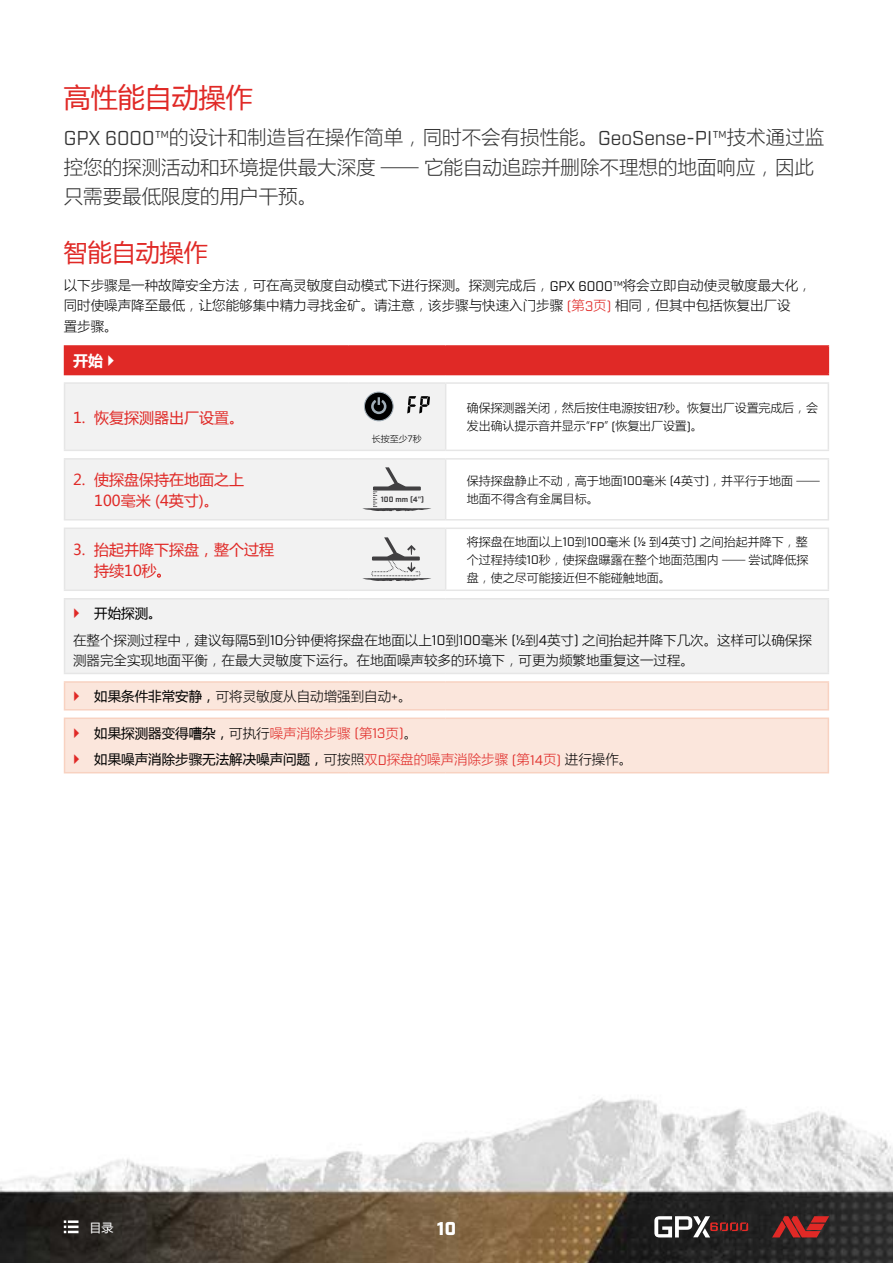
<style>
.page{position:relative;width:893px;height:1263px;background:#fff}
.page>*{position:absolute;margin:0;border:0;box-sizing:border-box;transform-origin:0 0}
.t1{font:27px "Microsoft Ya Hei";color:#e02926}
.t2{font:24px "Microsoft Ya Hei";color:#e02926}
.t3{font:300 19.5px/29.2px "Microsoft Ya Hei";color:#333}
.t4{font:900 18px "Industry";color:#fff}
.t5{font:15px/21px "Microsoft Ya Hei";color:#e02926;text-align:center}
.t6{font:700 15px "Microsoft Ya Hei";color:#fff}
.t7{font:300 13.5px/20.2px "Microsoft Ya Hei";color:#000}
.t8{font:13.5px/26.5px "Microsoft Ya Hei";color:#000}
.t9{font:300 12px/18px "Microsoft Ya Hei";color:#000}
.t10{font:12px "Microsoft Ya Hei";color:#fff}
.t11{font:300 9px "Microsoft Ya Hei";color:#000}
.t12{font:700 7.5px "Industry";color:#414042}
.s1{font-family:"Industry";font-weight:400}
.s2{font-family:"Industry";font-weight:400;color:#e02926}
.s3{color:#e02926}
.s4{font-weight:400}
.s5{font-weight:300}
.s6{font-weight:300;color:#e02926}
.s7{font-family:"Industry";color:#e02926}
</style>
<div class="page">
<img style="left:0;top:345px;width:893px;height:918px">
<svg style="left:64px;top:1220px;width:15px;height:13px"></svg>
<svg style="left:654px;top:1216px;width:94px;height:21px"></svg>
<svg style="left:772px;top:1216px;width:57px;height:21px"></svg>
<div style="left:65px;top:346px;width:763px;height:29px;background:#e02926"></div>
<svg style="left:65px;top:384px;width:381px;height:205px;fill:#f2f2f2"></svg>
<svg style="left:446px;top:384px;width:382px;height:205px"></svg>
<div style="left:65px;top:599px;width:763px;height:74px;background:#f2f2f2"></div>
<svg style="left:65px;top:683px;width:763px;height:89px;background:#fbe7de"></svg>
<hr style="left:64px;top:599px;width:1px;height:74px;background:#e6e6e6">
<svg style="left:64px;top:683px;width:1px;height:26px"></svg>
<svg style="left:828px;top:683px;width:1px;height:26px"></svg>
<hr style="left:64px;top:709px;width:284px;height:1px;background:#f8d2c1">
<hr style="left:348px;top:709px;width:98px;height:1px;background:#f8d2c1">
<hr style="left:446px;top:709px;width:383px;height:1px;background:#f8d2c1">
<hr style="left:64px;top:719px;width:1px;height:53px;background:#f8d2c1">
<hr style="left:828px;top:719px;width:1px;height:53px;background:#f8d2c1">
<hr style="left:64px;top:772px;width:284px;height:1px;background:#f8d2c1">
<hr style="left:348px;top:772px;width:98px;height:1px;background:#f8d2c1">
<hr style="left:446px;top:772px;width:383px;height:1px;background:#f8d2c1">
<hr style="left:64px;top:374px;width:284px;height:1px;background:#e02926">
<hr style="left:446px;top:374px;width:383px;height:1px;background:#e02926">
<hr style="left:348px;top:527px;width:98px;height:2px;background:#e6e6e6">
<hr style="left:348px;top:589px;width:98px;height:2px;background:#e6e6e6">
<hr style="left:445px;top:529px;width:1px;height:60px;background:#e6e6e6">
<hr style="left:64px;top:382px;width:284px;height:2px;background:#e6e6e6">
<hr style="left:64px;top:384px;width:1px;height:66px;background:#e6e6e6">
<hr style="left:64px;top:450px;width:284px;height:1px;background:#e6e6e6">
<hr style="left:64px;top:519px;width:284px;height:1px;background:#e6e6e6">
<hr style="left:64px;top:458px;width:284px;height:2px;background:#e6e6e6">
<hr style="left:64px;top:460px;width:1px;height:59px;background:#e6e6e6">
<hr style="left:64px;top:527px;width:284px;height:2px;background:#e6e6e6">
<hr style="left:64px;top:529px;width:1px;height:60px;background:#e6e6e6">
<hr style="left:64px;top:589px;width:284px;height:2px;background:#e6e6e6">
<hr style="left:64px;top:598px;width:284px;height:1px;background:#e6e6e6">
<hr style="left:348px;top:598px;width:98px;height:1px;background:#e6e6e6">
<hr style="left:446px;top:598px;width:383px;height:1px;background:#e6e6e6">
<hr style="left:828px;top:599px;width:1px;height:74px;background:#e6e6e6">
<hr style="left:64px;top:673px;width:284px;height:1px;background:#e6e6e6">
<hr style="left:348px;top:673px;width:98px;height:1px;background:#e6e6e6">
<hr style="left:446px;top:673px;width:383px;height:1px;background:#e6e6e6">
<hr style="left:348px;top:382px;width:98px;height:2px;background:#e6e6e6">
<hr style="left:445px;top:384px;width:1px;height:66px;background:#e6e6e6">
<hr style="left:348px;top:450px;width:98px;height:1px;background:#e6e6e6">
<hr style="left:348px;top:519px;width:98px;height:1px;background:#e6e6e6">
<hr style="left:446px;top:382px;width:383px;height:2px;background:#e6e6e6">
<hr style="left:828px;top:384px;width:1px;height:66px;background:#e6e6e6">
<hr style="left:446px;top:450px;width:383px;height:1px;background:#e6e6e6">
<hr style="left:348px;top:458px;width:98px;height:2px;background:#e6e6e6">
<hr style="left:446px;top:458px;width:383px;height:2px;background:#e6e6e6">
<hr style="left:445px;top:460px;width:1px;height:59px;background:#e6e6e6">
<hr style="left:828px;top:460px;width:1px;height:59px;background:#e6e6e6">
<hr style="left:446px;top:519px;width:383px;height:1px;background:#e6e6e6">
<hr style="left:446px;top:527px;width:383px;height:2px;background:#e6e6e6">
<hr style="left:828px;top:529px;width:1px;height:60px;background:#e6e6e6">
<hr style="left:446px;top:589px;width:383px;height:2px;background:#e6e6e6">
<hr style="left:64px;top:681px;width:284px;height:2px;background:#f8d2c1">
<hr style="left:348px;top:681px;width:98px;height:2px;background:#f8d2c1">
<hr style="left:446px;top:681px;width:383px;height:2px;background:#f8d2c1">
<hr style="left:64px;top:717px;width:284px;height:2px;background:#f8d2c1">
<hr style="left:348px;top:717px;width:98px;height:2px;background:#f8d2c1">
<hr style="left:446px;top:717px;width:383px;height:2px;background:#f8d2c1">
<hr style="left:64px;top:345px;width:284px;height:2px;background:#e02926">
<svg style="left:64px;top:347px;width:1px;height:27px"></svg>
<hr style="left:348px;top:345px;width:98px;height:2px;background:#e02926">
<hr style="left:446px;top:345px;width:383px;height:2px;background:#e02926">
<svg style="left:828px;top:347px;width:1px;height:27px"></svg>
<svg style="left:364px;top:392px;width:30px;height:29px"></svg>
<svg style="left:407px;top:396px;width:23px;height:17px"></svg>
<svg style="left:362px;top:467px;width:69px;height:45px"></svg>
<svg style="left:157px;top:574px;width:4px;height:4px"></svg>
<svg style="left:362px;top:537px;width:69px;height:45px"></svg>
<svg style="left:74px;top:691px;width:5px;height:10px"></svg>
<svg style="left:74px;top:728px;width:5px;height:9px"></svg>
<svg style="left:74px;top:754px;width:5px;height:10px"></svg>
<h1 class="t1" style="left:64px;top:79px;width:190px">高性能自动操作</h1>
<h3 class="t3" style="left:64px;top:122px;width:762px"><span class="s1">GPX 6000™</span>的设计和制造旨在操作简单，同时不会有损性能。<span class="s1">GeoSense-PI™</span>技术通过监控您的探测活动和环境提供最大深度 —它能自动追踪并删除不理想的地面响应，因此只需要最低限度的用户干预。</h3>
<h2 class="t2" style="left:64px;top:237px;width:145px">智能自动操作</h2>
<p class="t7" style="left:64px;top:275px;width:749px">以下步骤是一种故障安全方法，可在高灵敏度自动模式下进行探测。探测完成后，<span class="s1">GPX 6000™</span>将会立即自动使灵敏度最大化，同时使噪声降至最低，让您能够集中精力寻找金矿。请注意，该步骤与快速入门步骤 <span class="s2">(</span><span class="s3">第</span><span class="s2">3</span><span class="s3">页</span><span class="s2">)</span> 相同，但其中包括恢复出厂设<br>置步骤。</p>
<p class="t6" style="left:73px;top:350px;width:31px">开始</p>
<p class="t5" style="left:73px;top:406px;width:173px">1. 恢复探测器出厂设置。</p>
<p class="t5" style="left:73px;top:468px;width:173px">2. 使探盘保持在地面之上<br>100毫米 (4英寸)。</p>
<p class="t11" style="left:372px;top:433px;width:51px">长按至少<span class="s1">7</span>秒</p>
<p class="t12" style="left:381px;top:494px;width:45px">100 mm (4")</p>
<p class="t9" style="left:467px;top:399px;width:353px">确保探测器关闭，然后按住电源按钮<span class="s1">7</span>秒。恢复出厂设置完成后，会发出确认提示音并显示“<span class="s1">FP</span>” <span class="s1">(</span>恢复出厂设置<span class="s1">)</span>。</p>
<p class="t9" style="left:467px;top:471px;width:354px">保持探盘静止不动，高于地面<span class="s1">100</span>毫米 <span class="s1">(4</span>英寸<span class="s1">)</span>，并平行于地面 —地面不得含有金属目标。</p>
<p class="t5" style="left:94px;top:538px;width:181px;text-align:left;text-indent:-21px">3. 抬起并降下探盘，整个过程持续10秒</p>
<p class="t9" style="left:467px;top:532px;width:343px;text-align:justify">将探盘在地面以上<span class="s1">10</span>到<span class="s1">100</span>毫米 <span class="s1">(1⁄2</span> 到<span class="s1">4</span>英寸<span class="s1">)</span> 之间抬起并降下，整个过程持续<span class="s1">10</span>秒，使探盘曝露在整个地面范围内 —尝试降低探盘，使之尽可能接近但不能碰触地面。</p>
<p class="t7" style="left:73px;top:600px;width:740px;line-height:26.5px;text-indent:21px"><span class="s4">开始探测。<br></span>在整个探测过程中，建议每隔<span class="s1">5</span>到<span class="s1">10</span>分钟便将探盘在地面以上<span class="s1">10</span>到<span class="s1">100</span>毫米 <span class="s1">(1⁄2</span>到<span class="s1">4</span>英寸<span class="s1">)</span> 之间抬起并降下几次。这样可以确保探</p>
<p class="t7" style="left:73px;top:650px;width:622px">测器完全实现地面平衡，在最大灵敏度下运行。在地面噪声较多的环境下，可更为频繁地重复这一过程。</p>
<p class="t7" style="left:94px;top:686px;width:319px"><span class="s4">如果条件非常安静，</span>可将灵敏度从自动增强到自动<span class="s1">+</span>。</p>
<p class="t8" style="left:94px;top:719px;width:540px">如果探测器变得嘈杂，<span class="s5">可执行</span><span class="s6">噪声消除步骤</span> <span class="s7">(</span><span class="s6">第</span><span class="s7">13</span><span class="s6">页</span><span class="s7">)</span><span class="s5">。<br></span>如果噪声消除步骤无法解决噪声问题，<span class="s5">可按照</span><span class="s6">双</span><span class="s7">D</span><span class="s6">探盘的噪声消除步骤</span> <span class="s7">(</span><span class="s6">第</span><span class="s7">14</span><span class="s6">页</span><span class="s7">)</span> <span class="s5">进行操作。</span></p>
<p class="t10" style="left:90px;top:1219px;width:25px">目录</p>
<h3 class="t4" style="left:437px;top:1217px;width:21px">10</h3>
</div>
